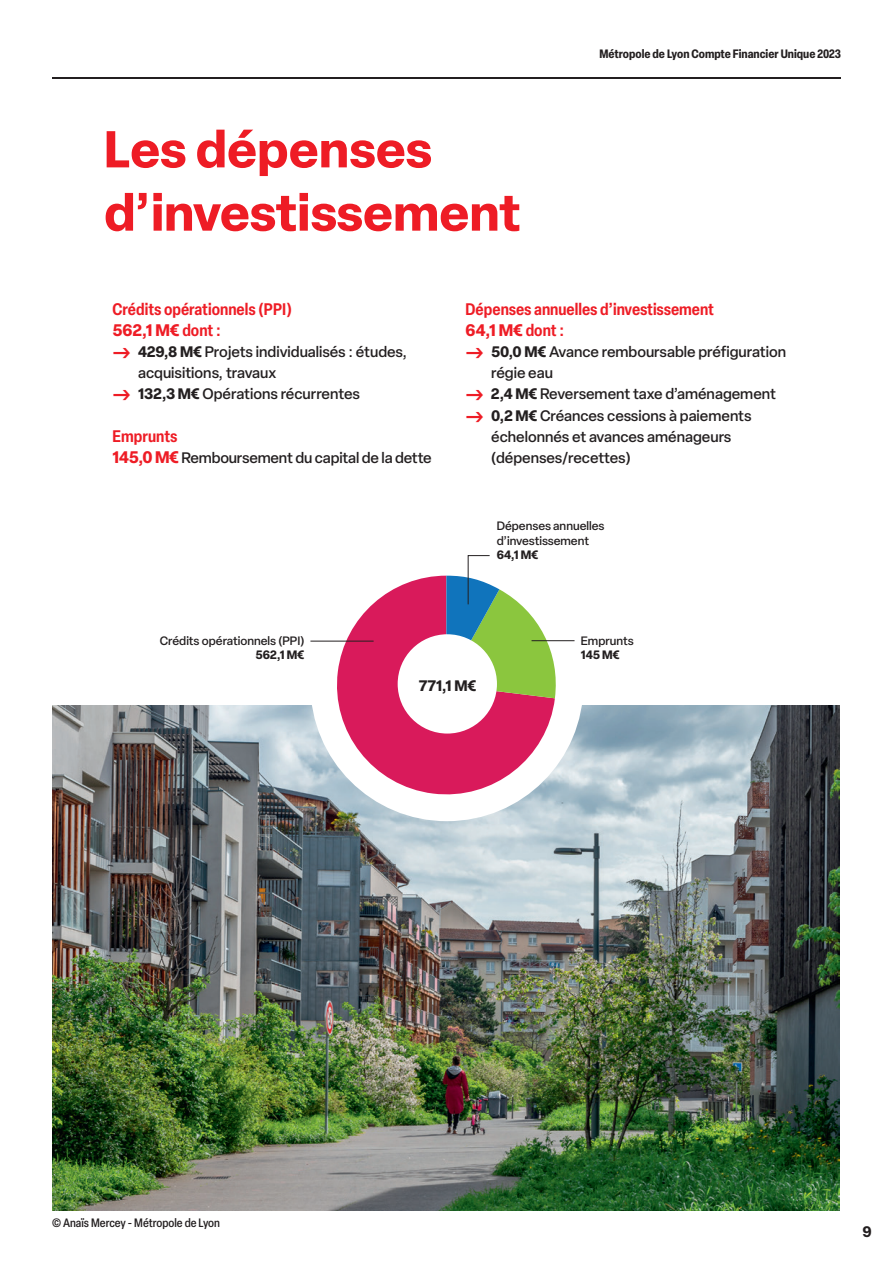
<style>
.page{position:relative;width:893px;height:1263px;background:#fff}
.page>*{position:absolute;margin:0;border:0;box-sizing:border-box;transform-origin:0 0}
.H1_-_Rouge{font:700 51px/63.3px "Elza";letter-spacing:-.005em;color:#ee1c25}
.H5_-_Rouge{font:600 condensed 16.5px "Elza";color:#ee1c25}
.H5_-_Rouge-2{font:700 16.5px "Elza";color:#ee1c25}
.H5_-_Rouge-3{font:500 15px/21.1px "Elza";color:#231f20}
.Texte_courant_-_Noir{font:700 15px "Elza";color:#231f20}
.t1{font:700 15px "Elza Text";color:#231f20}
.Texte_courant_-_Noir-2{font:500 12px/14.4px "Elza";color:#231f20}
.t2{font:700 condensed 12px "Elza";color:#231f20}
.Légende_Photo_-_Gauche{font:500 condensed 12px "Elza";color:#231f20}
.Texte_courant_-_Noir-3{font:700 12px "Elza";letter-spacing:-.005em;color:#231f20}
.s1{font-weight:600;font-stretch:condensed}
.s2{font-weight:400;font-size:27px;color:#ee1c25}
.s3{font-weight:700}
.s4{font-weight:700;font-size:16.5px;color:#ee1c25}
</style>
<div class="page">
<hr style="left:52px;top:77px;width:789px;height:2px;background:#231f20">
<img style="left:52px;top:705px;width:788px;height:506px">
<div style="left:310px;top:548px;width:273px;height:273px;background:#fff;border-radius:50%"></div>
<svg style="left:337px;top:576px;width:218px;height:219px;fill:#d91a5b"></svg>
<div style="left:398px;top:634px;width:99px;height:99px;background:#fff;border-radius:50%"></div>
<hr style="left:531px;top:640px;width:43px;height:1px;background:#231f20">
<hr style="left:310px;top:641px;width:64px;height:1px;background:#231f20">
<svg style="left:446px;top:555px;width:112px;height:143px"></svg>
<p class="H1_-_Rouge" style="left:104px;top:116px;width:418px">Les dépenses d’investissement</p>
<p class="t2" style="left:599px;top:45px;width:243px">Métropole de Lyon Compte Financier Unique 2023</p>
<p class="H5_-_Rouge" style="left:113px;top:298px;width:181px">Crédits opérationnels (PPI)</p>
<p class="H5_-_Rouge-2" style="left:113px;top:318px;width:110px">562,1 M€ <span class="s1">dont :</span></p>
<p class="H5_-_Rouge-3" style="left:138px;top:341px;width:270px;text-indent:-26px"><span class="s2">→</span> <span class="s3">429,8 M€</span> Projets individualisés : études, acquisitions, travaux</p>
<p class="H5_-_Rouge-3" style="left:113px;top:383px;width:249px"><span class="s2">→</span> <span class="s3">132,3 M€</span> Opérations récurrentes</p>
<p class="H5_-_Rouge" style="left:113px;top:424px;width:66px">Emprunts</p>
<p class="H5_-_Rouge-3" style="left:113px;top:447px;width:321px"><span class="s4">145,0 M€</span> Remboursement du capital de la dette</p>
<p class="Texte_courant_-_Noir-2" style="left:160px;top:633px;width:146px">Crédits opérationnels (PPI)</p>
<p class="Texte_courant_-_Noir-3" style="left:256px;top:646px;width:50px">562,1 M€</p>
<p class="H5_-_Rouge" style="left:466px;top:298px;width:250px">Dépenses annuelles d’investissement</p>
<p class="H5_-_Rouge-2" style="left:466px;top:318px;width:100px">64,1 M€ <span class="s1">dont :</span></p>
<p class="H5_-_Rouge-3" style="left:491px;top:341px;width:296px;text-indent:-26px"><span class="s2">→</span> <span class="s3">50,0 M€</span> Avance remboursable préfiguration régie eau</p>
<p class="H5_-_Rouge-3" style="left:466px;top:383px;width:312px"><span class="s2">→</span> <span class="s3">2,4 M€</span> Reversement taxe d’aménagement</p>
<p class="H5_-_Rouge-3" style="left:491px;top:404px;width:262px;text-indent:-26px"><span class="s2">→</span> <span class="s3">0,2 M€</span> Créances cessions à paiements échelonnés et avances aménageurs (dépenses/recettes)</p>
<p class="Texte_courant_-_Noir-2" style="left:497px;top:519px;width:109px">Dépenses annuelles d’investissement</p>
<p class="Texte_courant_-_Noir-3" style="left:497px;top:546px;width:43px">64,1 M€</p>
<p class="Texte_courant_-_Noir-2" style="left:581px;top:633px;width:54px">Emprunts</p>
<p class="Texte_courant_-_Noir-3" style="left:581px;top:646px;width:41px">145 M€</p>
<p class="Texte_courant_-_Noir" style="left:419px;top:675px;width:59px">771,1 M€</p>
<p class="Légende_Photo_-_Gauche" style="left:52px;top:1214px;width:169px">© Anaïs Mercey - Métropole de Lyon</p>
<p class="t1" style="left:862px;top:1220px;width:11px">9</p>
</div>
